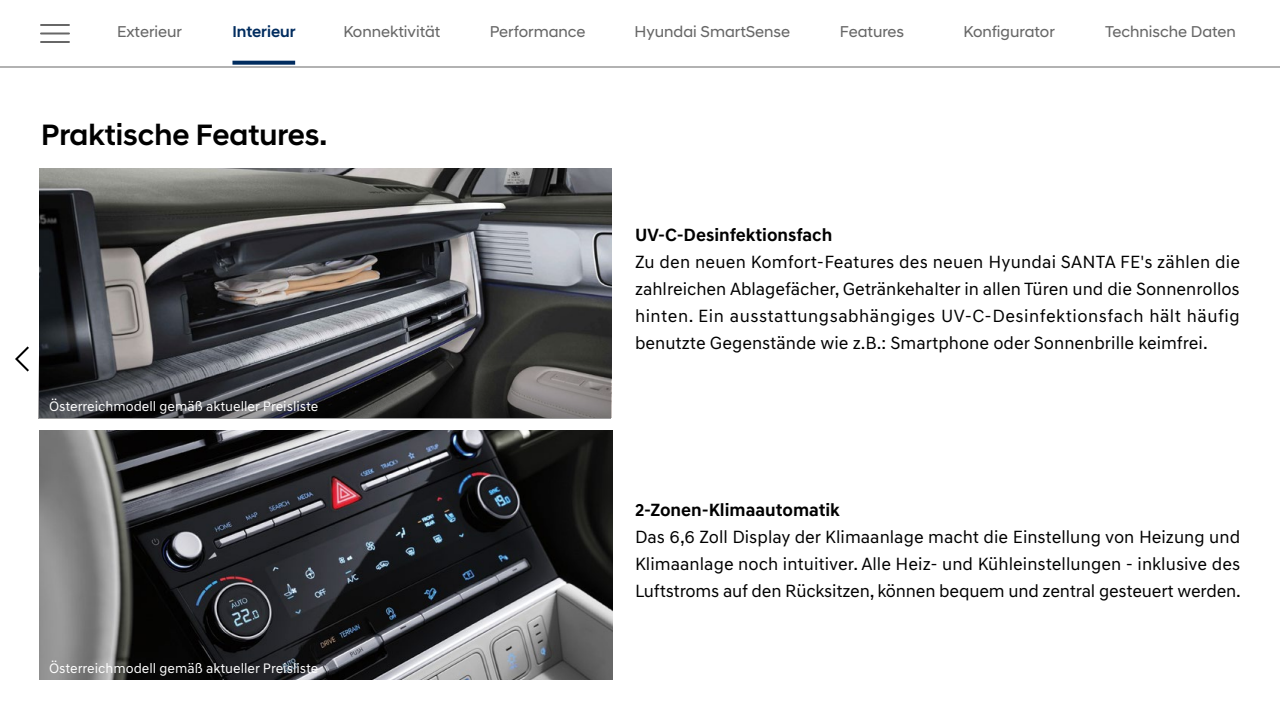
<style>
.page{position:relative;width:1280px;height:720px;background:#fff}
.page>*{position:absolute;margin:0;border:0;box-sizing:border-box;transform-origin:0 0}
.t1{font:500 30px "Hyundai Sans Head";color:#000}
.t2{font:18px/27px "Hyundai Sans Text";letter-spacing:-.01em;color:#000;text-align:justify}
.t3{font:700 18px "Hyundai Sans Text";color:#000}
.t4{font:16px "Hyundai Sans Head";color:#676767}
.t5{font:500 16px "Hyundai Sans Head";color:#002c5f}
.t6{font:14px "Hyundai Sans Text";color:#fff}
</style>
<div class="page">
<img style="left:39px;top:168px;width:572px;height:185px">
<img style="left:40px;top:430px;width:572px;height:250px">
<svg style="left:38px;top:353px;width:573px;height:65px;background:#454547"></svg>
<svg style="left:15px;top:346px;width:14px;height:26px"></svg>
<hr style="left:0;top:67px;width:1280px;height:1px;background:#676767">
<hr style="left:41px;top:24px;width:28px;height:2px;background:#676767">
<hr style="left:41px;top:41px;width:28px;height:2px;background:#676767">
<hr style="left:41px;top:32px;width:28px;height:2px;background:#676767">
<svg style="left:232px;top:61px;width:63px;height:4px"></svg>
<p class="t4" style="left:117px;top:22px;width:66px">Exterieur</p>
<p class="t5" style="left:232px;top:22px;width:65px">Interieur</p>
<p class="t4" style="left:343px;top:22px;width:99px">Konnektivität</p>
<p class="t4" style="left:490px;top:22px;width:97px">Performance</p>
<p class="t4" style="left:634px;top:22px;width:157px">Hyundai SmartSense</p>
<p class="t4" style="left:840px;top:22px;width:66px">Features</p>
<p class="t4" style="left:963px;top:22px;width:93px">Konfigurator</p>
<p class="t4" style="left:1105px;top:22px;width:132px">Technische Daten</p>
<h1 class="t1" style="left:41px;top:117px;width:288px">Praktische Features.</h1>
<p class="t6" style="left:49px;top:398px;width:271px">Österreichmodell gemäß aktueller Preisliste</p>
<p class="t6" style="left:49px;top:660px;width:271px">Österreichmodell gemäß aktueller Preisliste</p>
<p class="t3" style="left:635px;top:224px;width:199px">UV-C-Desinfektionsfach</p>
<p class="t2" style="left:635px;top:249px;width:607px">Zu den neuen Komfort-Features des neuen Hyundai SANTA FE's zählen die zahlreichen Ablagefächer, Getränkehalter in allen Türen und die Sonnenrollos hinten. Ein ausstattungsabhängiges UV-C-Desinfektionsfach hält häufig benutzte Gegenstände wie z.B.: Smartphone oder Sonnenbrille keimfrei.</p>
<p class="t3" style="left:635px;top:498px;width:206px">2-Zonen-Klimaautomatik</p>
<p class="t2" style="left:635px;top:523px;width:608px">Das 6,6 Zoll Display der Klimaanlage macht die Einstellung von Heizung und Klimaanlage noch intuitiver. Alle Heiz- und Kühleinstellungen - inklusive des Luftstroms auf den Rücksitzen, können bequem und zentral gesteuert werden.</p>
</div>
